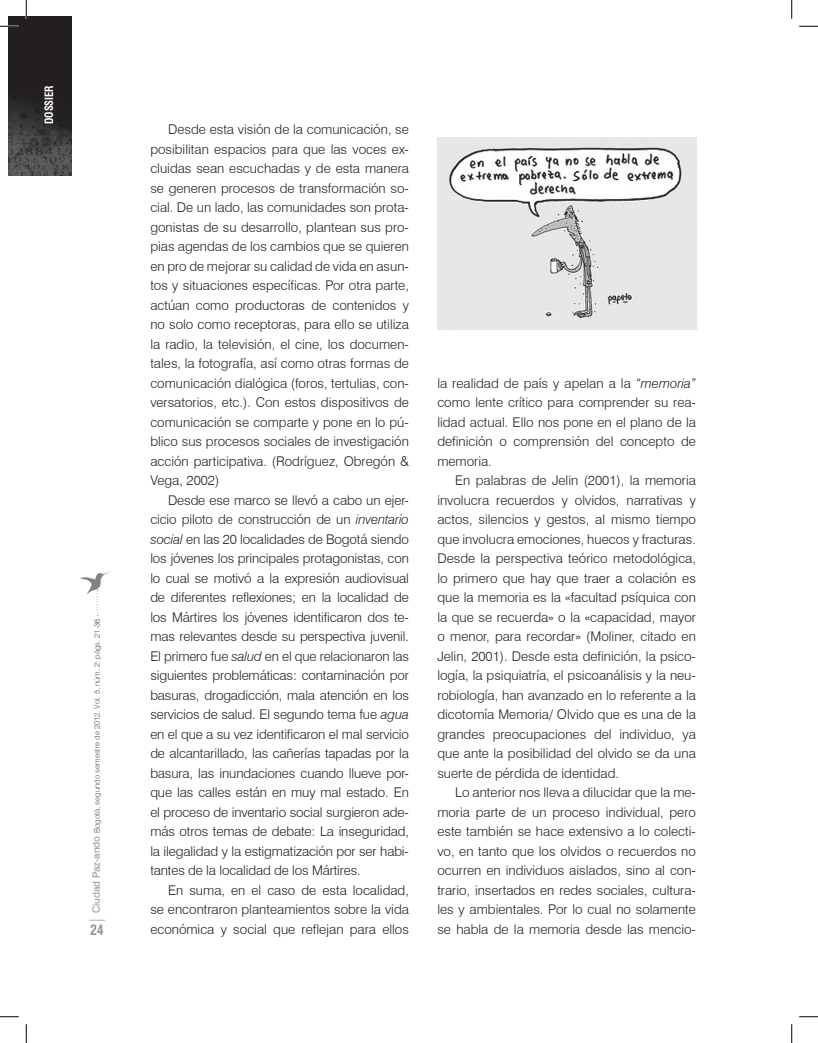
<style>
.page{position:relative;width:818px;height:1043px;background:#fff}
.page>*{position:absolute;margin:0;border:0;box-sizing:border-box;transform-origin:0 0}
.t1{font:700 condensed 13.75px "Swiss 721 BT";color:#939598}
.t2{font:300 13.38px/19.5px "Swiss 721 BT";color:#231f20;text-align:justify}
.t3{font:700 condensed 11.25px "Swiss 721 BT";letter-spacing:-.01em;color:#fff;scale:.96 1}
.t4{font:300 7.75px "Swiss 721 BT";color:#57585a}
.s1{font-weight:400;font-size:10px;color:#939598}
.s2{font-style:italic}
</style>
<div class="page">
<img style="left:9px;top:16px;width:62px;height:159px">
<svg style="left:89px;top:919px;width:16px;height:1px"></svg>
<svg style="left:80px;top:571px;width:31px;height:45px"></svg>
<img style="left:437px;top:137px;width:259px;height:192px">
<svg style="left:0;top:25px;width:19px;height:2px"></svg>
<svg style="left:799px;top:25px;width:19px;height:2px"></svg>
<svg style="left:0;top:1016px;width:19px;height:1px"></svg>
<svg style="left:799px;top:1016px;width:19px;height:1px"></svg>
<svg style="left:25px;top:0;width:2px;height:19px"></svg>
<svg style="left:25px;top:1024px;width:2px;height:18px"></svg>
<svg style="left:791px;top:0;width:1px;height:19px"></svg>
<svg style="left:791px;top:1024px;width:1px;height:18px"></svg>
<p class="t3" style="left:42px;top:124px;width:41px;rotate:-90deg">Dossier</p>
<p class="t4" style="left:92px;top:913px;width:296px;rotate:-90deg"><span class="s1">Ciudad Paz-ando</span> Bogotá, segundo semestre de 2012. Vol. 5, núm. 2: págs. 21-36</p>
<p class="t1" style="left:90px;top:921px;width:15px">24</p>
<p class="t2" style="left:150px;top:120px;width:260px;text-indent:18px">Desde esta visión de la comunicación, se posibilitan espacios para que las voces ex&shy;cluidas sean escuchadas y de esta manera se generen procesos de transformación so&shy;cial. De un lado, las comunidades son prota&shy;gonistas de su desarrollo, plantean sus pro&shy;pias agendas de los cambios que se quieren en pro de mejorar su calidad de vida en asun&shy;tos y situaciones específicas. Por otra parte, actúan como productoras de contenidos y no solo como receptoras, para ello se utiliza la radio, la televisión, el cine, los documen&shy;tales, la fotografía, así como otras formas de comunicación dialógica (foros, tertulias, con&shy;versatorios, etc.). Con estos dispositivos de comunicación se comparte y pone en lo pú&shy;blico sus procesos sociales de investigación acción participativa. (Rodríguez, Obregón &amp; Vega, 2002)</p>
<p class="t2" style="left:150px;top:490px;width:260px;text-indent:18px">Desde ese marco se llevó a cabo un ejer&shy;cicio piloto de construcción de un <span class="s2">inventario social</span> en las 20 localidades de Bogotá siendo los jóvenes los principales protagonistas, con lo cual se motivó a la expresión audiovisual de diferentes reflexiones; en la localidad de los Mártires los jóvenes identificaron dos te&shy;mas relevantes desde su perspectiva juvenil.<br>El primero fue <span class="s2">salud</span> en el que relacionaron las siguientes problemáticas: contaminación por basuras, drogadicción, mala atención en los servicios de salud. El segundo tema fue <span class="s2">agua </span>en el que a su vez identificaron el mal servicio de alcantarillado, las cañerías tapadas por la basura, las inundaciones cuando llueve por&shy;que las calles están en muy mal estado. En el proceso de inventario social surgieron ade&shy;más otros temas de debate: La inseguridad, la ilegalidad y la estigmatización por ser habi&shy;tantes de la localidad de los Mártires.</p>
<p class="t2" style="left:150px;top:880px;width:260px;text-indent:18px">En suma, en el caso de esta localidad, se encontraron planteamientos sobre la vida económica y social que reflejan para ellos</p>
<p class="t2" style="left:437px;top:373px;width:260px">la realidad de país y apelan a la <span class="s2">“memoria” </span>como lente crítico para comprender su rea&shy;lidad actual. Ello nos pone en el plano de la definición o comprensión del concepto de memoria.</p>
<p class="t2" style="left:437px;top:470px;width:260px;text-indent:18px">En palabras de Jelin (2001), la memoria involucra recuerdos y olvidos, narrativas y actos, silencios y gestos, al mismo tiempo que involucra emociones, huecos y fracturas.<br>Desde la perspectiva teórico metodológica, lo primero que hay que traer a colación es que la memoria es la «facultad psíquica con la que se recuerda» o la «capacidad, mayor o menor, para recordar» (Moliner, citado en Jelin, 2001). Desde esta definición, la psico&shy;logía, la psiquiatría, el psicoanálisis y la neu&shy;robiología, han avanzado en lo referente a la dicotomía Memoria/ Olvido que es una de la grandes preocupaciones del individuo, ya que ante la posibilidad del olvido se da una suerte de pérdida de identidad.</p>
<p class="t2" style="left:437px;top:782px;width:260px;text-indent:18px">Lo anterior nos lleva a dilucidar que la me&shy;moria parte de un proceso individual, pero este también se hace extensivo a lo colecti&shy;vo, en tanto que los olvidos o recuerdos no ocurren en individuos aislados, sino al con&shy;trario, insertados en redes sociales, cultura&shy;les y ambientales. Por lo cual no solamente se habla de la memoria desde las mencio-</p>
</div>
